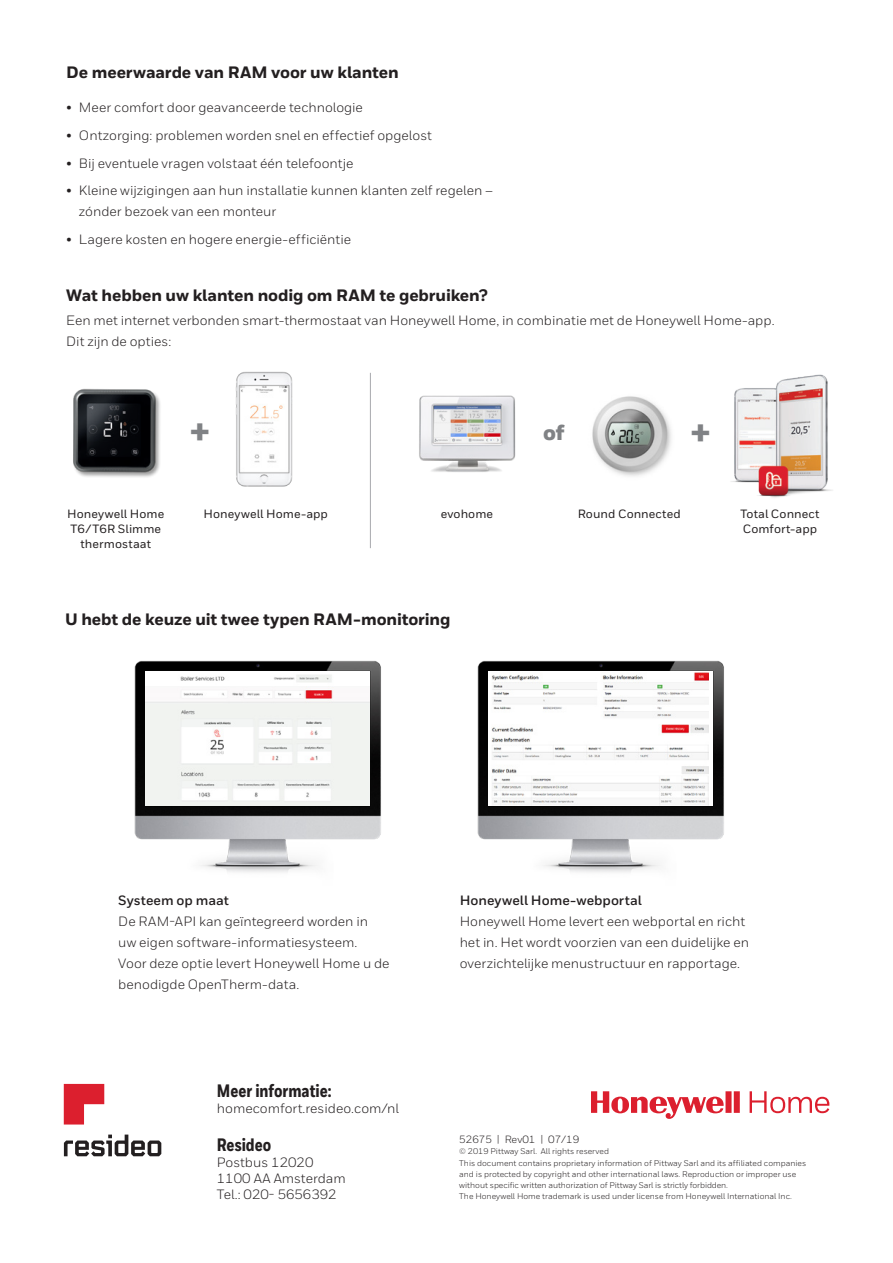
<style>
.page{position:relative;width:893px;height:1263px;background:#fff}
.page>*{position:absolute;margin:0;border:0;box-sizing:border-box;transform-origin:0 0}
.t1{font:900 42px "Honeywell Sans";color:#808285}
.t2{font:900 21px "Honeywell Sans";color:#808285}
.t3{font:800 18px "Honeywell Cond";color:#231f20}
.t4{font:800 16.5px "Honeywell Sans";letter-spacing:-.01em;color:#231f20}
.t5{font:13.5px/21px "Honeywell Sans";color:#231f20}
.t6{font:700 13.5px "Honeywell Sans";color:#231f20}
.t7{font:500 12px/15px "Honeywell Sans";letter-spacing:.005em;color:#231f20;text-align:center}
.t8{font:10.5px "Honeywell Sans";color:#231f20}
.t9{font:8.25px/11.2px "Honeywell Sans";color:#231f20}
</style>
<div class="page">
<img style="left:419px;top:395px;width:97px;height:77px">
<img style="left:73px;top:388px;width:87px;height:89px">
<img style="left:235px;top:371px;width:58px;height:116px">
<img style="left:731px;top:374px;width:102px;height:124px">
<img style="left:592px;top:396px;width:79px;height:80px">
<img style="left:134px;top:660px;width:247px;height:213px">
<img style="left:145px;top:671px;width:225px;height:135px">
<img style="left:477px;top:660px;width:247px;height:213px">
<div style="left:488px;top:671px;width:225px;height:135px;background:#fff"></div>
<img style="left:492px;top:673px;width:217px;height:133px">
<hr style="left:370px;top:373px;width:1px;height:175px;background:#a8a9ad">
<svg style="left:591px;top:1091px;width:238px;height:28px"></svg>
<svg style="left:64px;top:1084px;width:40px;height:40px"></svg>
<svg style="left:64px;top:1134px;width:97px;height:22px"></svg>
<p class="t4" style="left:66px;top:63px;width:334px">De meerwaarde van RAM voor uw klanten</p>
<p class="t5" style="left:66px;top:97px;width:298px">• Meer comfort door geavanceerde technologie</p>
<p class="t5" style="left:66px;top:125px;width:367px">• Ontzorging: problemen worden snel en effectief opgelost</p>
<p class="t5" style="left:66px;top:153px;width:289px">• Bij eventuele vragen volstaat één telefoontje</p>
<p class="t5" style="left:79px;top:180px;width:416px;text-indent:-13px">• Kleine wijzigingen aan hun installatie kunnen klanten zelf regelen – zónder bezoek van een monteur</p>
<p class="t5" style="left:66px;top:229px;width:286px">• Lagere kosten en hogere energie-efficiëntie</p>
<p class="t4" style="left:66px;top:285px;width:423px">Wat hebben uw klanten nodig om RAM te gebruiken?</p>
<p class="t5" style="left:66px;top:310px;width:710px">Een met internet verbonden smart-thermostaat van Honeywell Home, in combinatie met de Honeywell Home-app.<br>Dit zijn de opties:</p>
<h1 class="t1" style="left:189px;top:404px;width:23px">+</h1>
<h2 class="t2" style="left:543px;top:420px;width:23px">of</h2>
<h1 class="t1" style="left:690px;top:406px;width:23px">+</h1>
<p class="t7" style="left:67px;top:507px;width:99px">Honeywell Home<br>T6/T6R Slimme thermostaat</p>
<p class="t7" style="left:203px;top:507px;width:126px">Honeywell Home-app</p>
<p class="t7" style="left:441px;top:507px;width:54px">evohome</p>
<p class="t7" style="left:578px;top:507px;width:105px">Round Connected</p>
<p class="t7" style="left:740px;top:507px;width:81px;text-align:left">Total Connect<br>Comfort-app</p>
<p class="t4" style="left:65px;top:609px;width:387px">U hebt de keuze uit twee typen RAM-monitoring</p>
<p class="t6" style="left:118px;top:892px;width:112px">Systeem op maat</p>
<p class="t5" style="left:118px;top:911px;width:273px">De RAM-API kan geïntegreerd worden in<br>uw eigen software-informatiesysteem.<br>Voor deze optie levert Honeywell Home u de benodigde OpenTherm-data.</p>
<h3 class="t3" style="left:217px;top:1079px;width:116px">Meer informatie:</h3>
<p class="t5" style="left:217px;top:1098px;width:184px">homecomfort.resideo.com/nl</p>
<h3 class="t3" style="left:217px;top:1133px;width:56px">Resideo</h3>
<p class="t5" style="left:217px;top:1154px;width:131px;line-height:16.2px">Postbus 12020<br>1100 AA Amsterdam<br>Tel.: 020- 5656392</p>
<p class="t6" style="left:460px;top:892px;width:183px">Honeywell Home-webportal</p>
<p class="t5" style="left:460px;top:911px;width:291px">Honeywell Home levert een webportal en richt het in. Het wordt voorzien van een duidelijke en overzichtelijke menustructuur en rapportage.</p>
<p class="t8" style="left:459px;top:1133px;width:122px">52675 | Rev01 | 07/19</p>
<p class="t9" style="left:459px;top:1146px;width:348px">© 2019 Pittway Sarl. All rights reserved<br>This document contains proprietary information of Pittway Sarl and its affiliated companies and is protected by copyright and other international laws. Reproduction or improper use without specific written authorization of Pittway Sarl is strictly forbidden.<br>The Honeywell Home trademark is used under license from Honeywell International Inc.</p>
</div>
